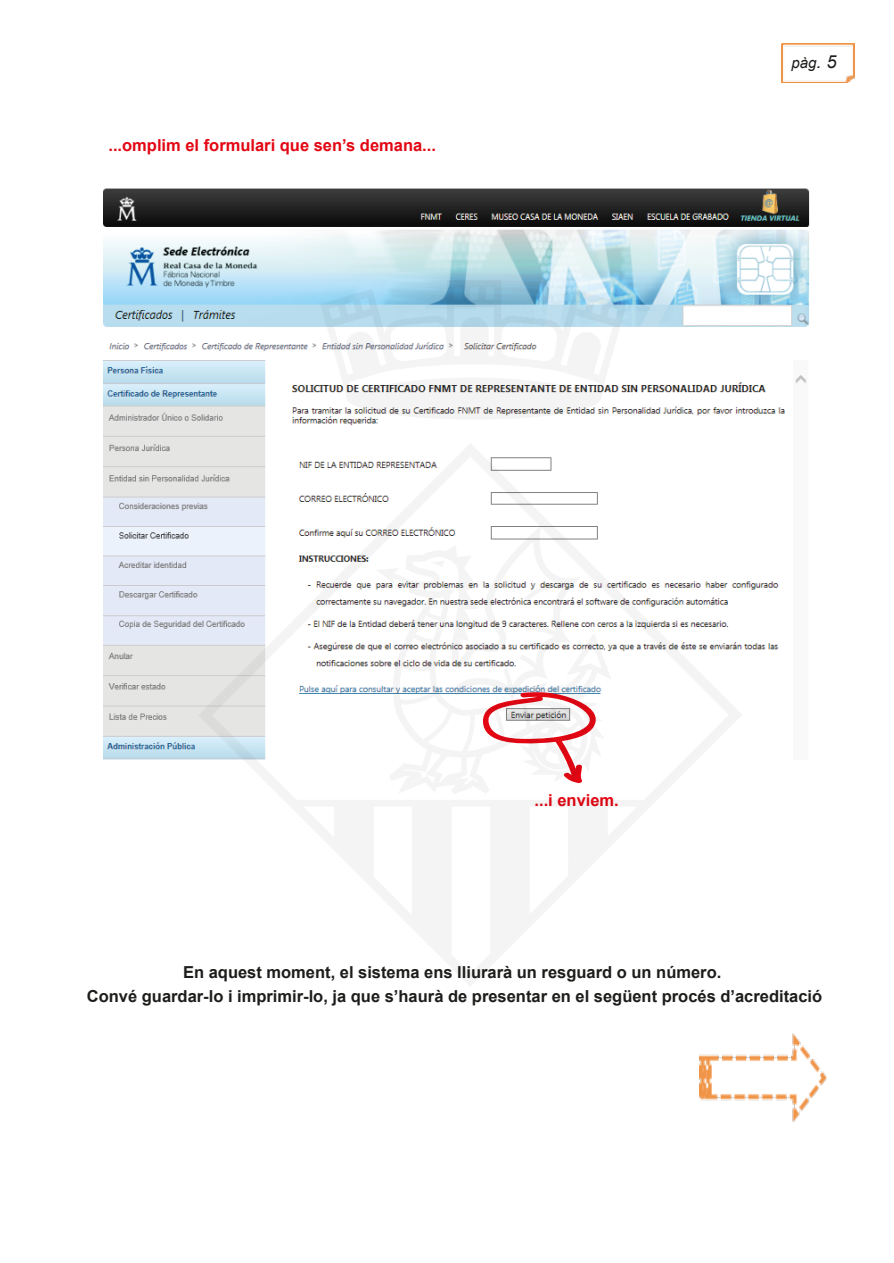
<style>
.page{position:relative;width:894px;height:1263px;background:#fff}
.page>*{position:absolute;margin:0;border:0;box-sizing:border-box;transform-origin:0 0}
.t1{font:700 16.5px/24px "Arial";color:#1d1d1b;text-align:center}
.t2{font:700 16.5px "Arial";color:#e30613}
.t3{font:italic 15px "Arial";color:#1d1d1b}
.s1{font-size:18px}
</style>
<div class="page">
<img style="left:104px;top:188px;width:706px;height:571px">
<img style="left:700px;top:1033px;width:127px;height:89px">
<img style="left:781px;top:44px;width:74px;height:39px">
<img style="left:158px;top:237px;width:636px;height:749px">
<p class="t2" style="left:108px;top:134px;width:329px">...omplim el formulari que sen’s demana...</p>
<p class="t3" style="left:792px;top:53px;width:47px">pàg<span class="s1">. 5</span></p>
<p class="t2" style="left:535px;top:789px;width:86px">...i enviem.</p>
<p class="t1" style="left:87px;top:961px;width:737px">En aquest moment, el sistema ens lliurarà un resguard o un número.<br>Convé guardar-lo i imprimir-lo, ja que s’haurà de presentar en el següent procés d’acreditació</p>
</div>
